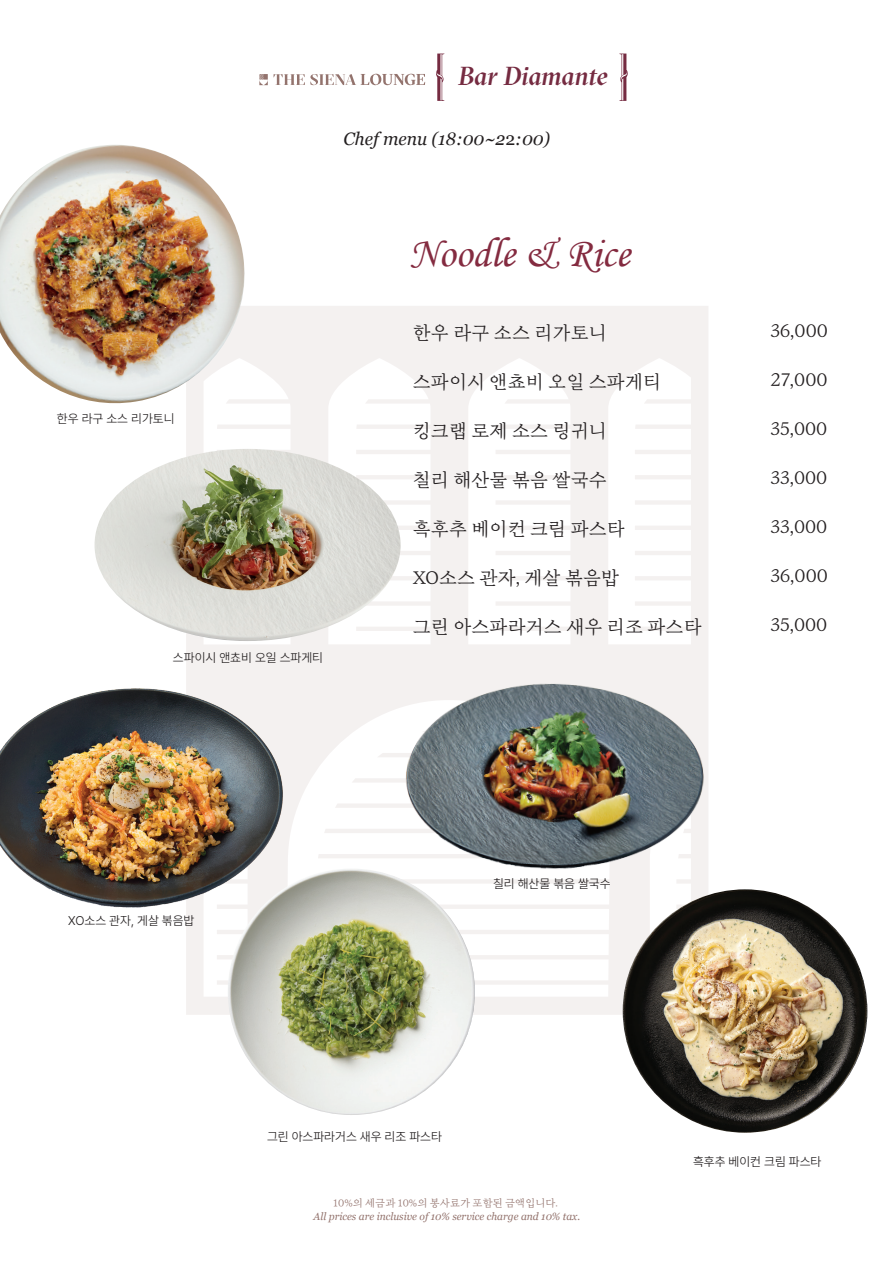
<style>
.page{position:relative;width:893px;height:1263px;background:#fff}
.page>*{position:absolute;margin:0;border:0;box-sizing:border-box;transform-origin:0 0}
.t1{font:42px "Monotype Corsiva";color:#842b40}
.t2{font:italic 500 25.95px "GT Sectra Fine Trial";letter-spacing:-.005em;color:#752b41}
.t3{font:18.9px "Eulyoo 1945";color:#231f20}
.t4{font:italic 18px "Georgia";color:#231f20}
.t5{font:12.6px "Pretendard Variable";color:#231f20}
.t6{font:italic 10.5px "Georgia";color:#93736d}
.t7{font:10.5px "Eulyoo 1945";color:#93736d}
.s1{font-style:normal}
.s2{font-style:inherit}
</style>
<div class="page">
<svg style="left:186px;top:306px;width:522px;height:709px;fill:#f4f1f0"></svg>
<svg style="left:259px;top:74px;width:9px;height:11px"></svg>
<svg style="left:274px;top:74px;width:151px;height:11px"></svg>
<svg style="left:436px;top:54px;width:8px;height:47px"></svg>
<svg style="left:619px;top:54px;width:9px;height:47px"></svg>
<img style="left:0;top:646px;width:328px;height:315px">
<img style="left:334px;top:606px;width:374px;height:355px">
<img style="left:0;top:145px;width:254px;height:266px">
<img style="left:95px;top:449px;width:306px;height:192px">
<img style="left:623px;top:889px;width:244px;height:244px">
<img style="left:228px;top:868px;width:247px;height:247px;border-radius:123px">
<h2 class="t2" style="left:459px;top:62px;width:151px">Bar Diamante</h2>
<p class="t4" style="left:344px;top:127px;width:208px">Chef menu (18:00~2<span class="s1">2</span>:<span class="s2">0</span>0)</p>
<p class="t5" style="left:57px;top:410px;width:119px">한우 라구 소스 리가토니</p>
<p class="t5" style="left:173px;top:649px;width:152px">스파이시 앤쵸비 오일 스파게티</p>
<h1 class="t1" style="left:409px;top:228px;width:222px">Noodle &amp; Rice</h1>
<p class="t3" style="left:413px;top:323px;width:196px">한우 라구 소스 리가토니</p>
<p class="t3" style="left:413px;top:372px;width:250px">스파이시 앤쵸비 오일 스파게티</p>
<p class="t3" style="left:413px;top:420px;width:196px">킹크랩 로제 소스 링귀니</p>
<p class="t3" style="left:413px;top:469px;width:196px">칠리 해산물 볶음 쌀국수</p>
<p class="t3" style="left:413px;top:518px;width:214px">흑후추 베이컨 크림 파스타</p>
<p class="t3" style="left:413px;top:567px;width:208px">XO소스 관자, 게살 볶음밥</p>
<p class="t3" style="left:413px;top:616px;width:291px">그린 아스파라거스 새우 리조 파스타</p>
<p class="t3" style="left:770px;top:320px;width:59px">36,000</p>
<p class="t3" style="left:770px;top:369px;width:59px">27,000</p>
<p class="t3" style="left:770px;top:418px;width:59px">35,000</p>
<p class="t3" style="left:770px;top:467px;width:58px">33,000</p>
<p class="t3" style="left:770px;top:516px;width:58px">33,000</p>
<p class="t3" style="left:770px;top:565px;width:59px">36,000</p>
<p class="t3" style="left:770px;top:614px;width:59px">35,000</p>
<p class="t5" style="left:68px;top:911px;width:128px">XO소스 관자, 게살 볶음밥</p>
<p class="t5" style="left:493px;top:875px;width:119px">칠리 해산물 볶음 쌀국수</p>
<p class="t5" style="left:267px;top:1127px;width:176px">그린 아스파라거스 새우 리조 파스타</p>
<p class="t7" style="left:333px;top:1197px;width:226px">10%의 세금과 10%의 봉사료가 포함된 금액입니다.</p>
<p class="t6" style="left:314px;top:1209px;width:268px">All prices are inclusive of 10% service charge and 10% tax.</p>
<p class="t5" style="left:693px;top:1153px;width:130px">흑후추 베이컨 크림 파스타</p>
</div>
